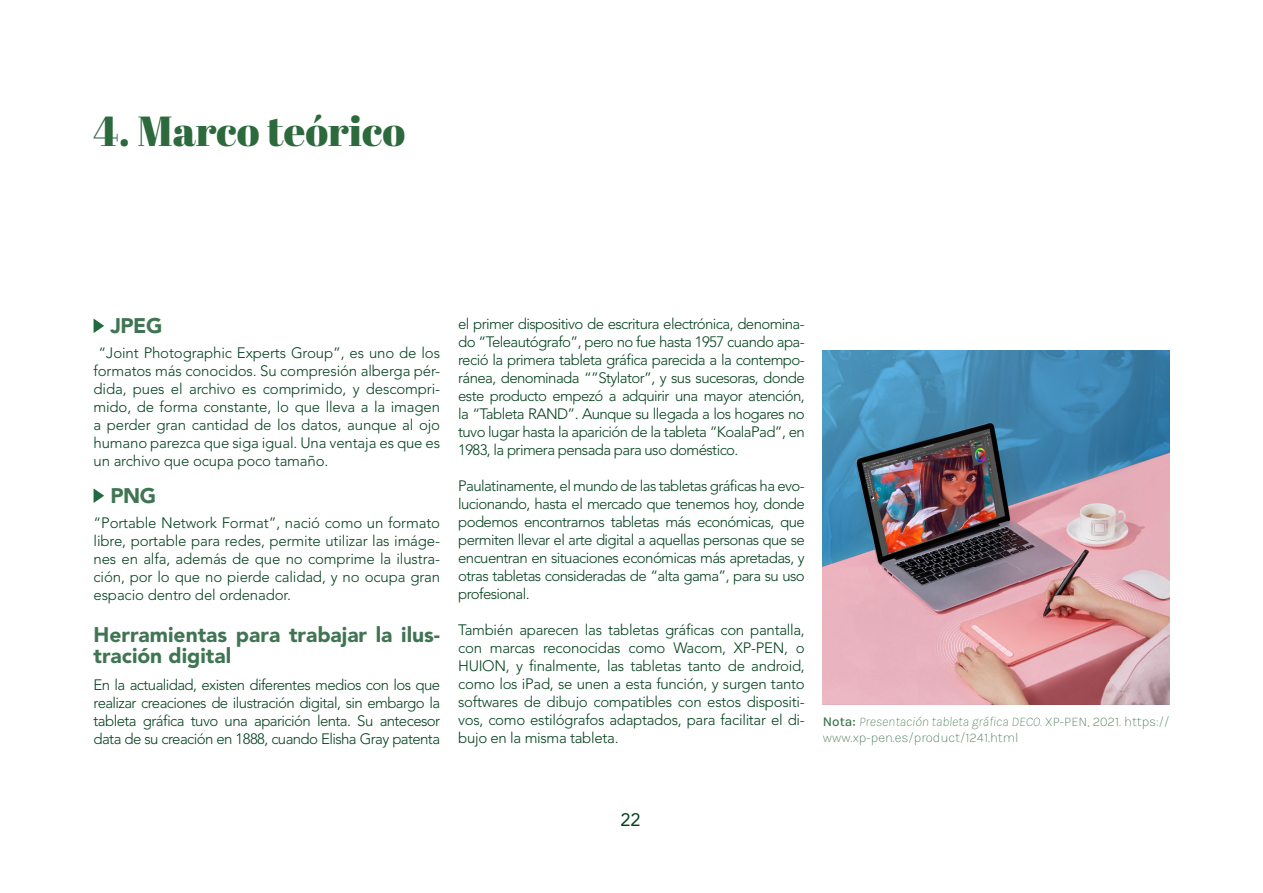
<style>
.page{position:relative;width:1263px;height:893px;background:#fff}
.page>*{position:absolute;margin:0;border:0;box-sizing:border-box;transform-origin:0 0}
.t1{font:42px "Abril Fatface";color:#2c693c}
.t2{font:900 21px/21px "Avenir LT Std";color:#407554}
.t3{font:18px "Avenir LT Std";color:#05421f}
.t4{font:300 15px/18px "Avenir LT Std";letter-spacing:-.035em;color:#05421f;text-align:justify}
.t5{font:200 13.5px/16.2px "Karla";color:#427550}
.s1{font-weight:400}
.s2{font-style:italic}
</style>
<div class="page">
<img style="left:823px;top:350px;width:346px;height:354px">
<svg style="left:94px;top:319px;width:10px;height:14px"></svg>
<svg style="left:94px;top:488px;width:10px;height:15px"></svg>
<p class="t1" style="left:94px;top:102px;width:313px">4. Marco teórico</p>
<p class="t2" style="left:110px;top:315px;width:54px">JPEG</p>
<p class="t4" style="left:94px;top:344px;width:348px;text-indent:5px">“Joint Photographic Experts Group”, es uno de los formatos más conocidos. Su compresión alberga pér&shy;dida, pues el archivo es comprimido, y descompri&shy;mido, de forma constante, lo que lleva a la imagen a perder gran cantidad de los datos, aunque al ojo humano parezca que siga igual. Una ventaja es que es un archivo que ocupa poco tamaño.</p>
<p class="t2" style="left:110px;top:485px;width:47px">PNG</p>
<p class="t4" style="left:94px;top:514px;width:348px">“Portable Network Format”, nació como un formato libre, portable para redes, permite utilizar las imáge&shy;nes en alfa, además de que no comprime la ilustra&shy;ción, por lo que no pierde calidad, y no ocupa gran espacio dentro del ordenador.</p>
<p class="t2" style="left:94px;top:624px;width:348px">Herramientas para trabajar la ilus&shy;tración digital</p>
<p class="t4" style="left:94px;top:675px;width:348px">En la actualidad, existen diferentes medios con los que realizar creaciones de ilustración digital, sin embargo la tableta gráfica tuvo una aparición lenta. Su antecesor data de su creación en 1888, cuando Elisha Gray patenta</p>
<p class="t4" style="left:458px;top:315px;width:348px">el primer dispositivo de escritura electrónica, denomina&shy;do “Teleautógrafo”, pero no fue hasta 1957 cuando apa&shy;reció la primera tableta gráfica parecida a la contempo&shy;ránea, denominada “”Stylator”, y sus sucesoras, donde este producto empezó a adquirir una mayor atención, la “Tableta RAND”. Aunque su llegada a los hogares no tuvo lugar hasta la aparición de la tableta “KoalaPad”, en 1983, la primera pensada para uso doméstico.</p>
<p class="t4" style="left:458px;top:477px;width:348px">Paulatinamente, el mundo de las tabletas gráficas ha evo&shy;lucionando, hasta el mercado que tenemos hoy, donde podemos encontrarnos tabletas más económicas, que permiten llevar el arte digital a aquellas personas que se encuentran en situaciones económicas más apretadas, y otras tabletas consideradas de “alta gama”, para su uso profesional.</p>
<p class="t4" style="left:458px;top:621px;width:348px">También aparecen las tabletas gráficas con pantalla, con marcas reconocidas como Wacom, XP-PEN, o HUION, y finalmente, las tabletas tanto de android, como los iPad, se unen a esta función, y surgen tanto softwares de dibujo compatibles con estos dispositi&shy;vos, como estilógrafos adaptados, para facilitar el di&shy;bujo en la misma tableta.</p>
<p class="t5" style="left:823px;top:713px;width:348px"><span class="s1">Nota:</span> <span class="s2">Presentación tableta gráfica DECO.</span> XP-PEN, 2021. https:// www.xp-pen.es/product/1241.html</p>
<p class="t3" style="left:620px;top:809px;width:22px">22</p>
</div>
